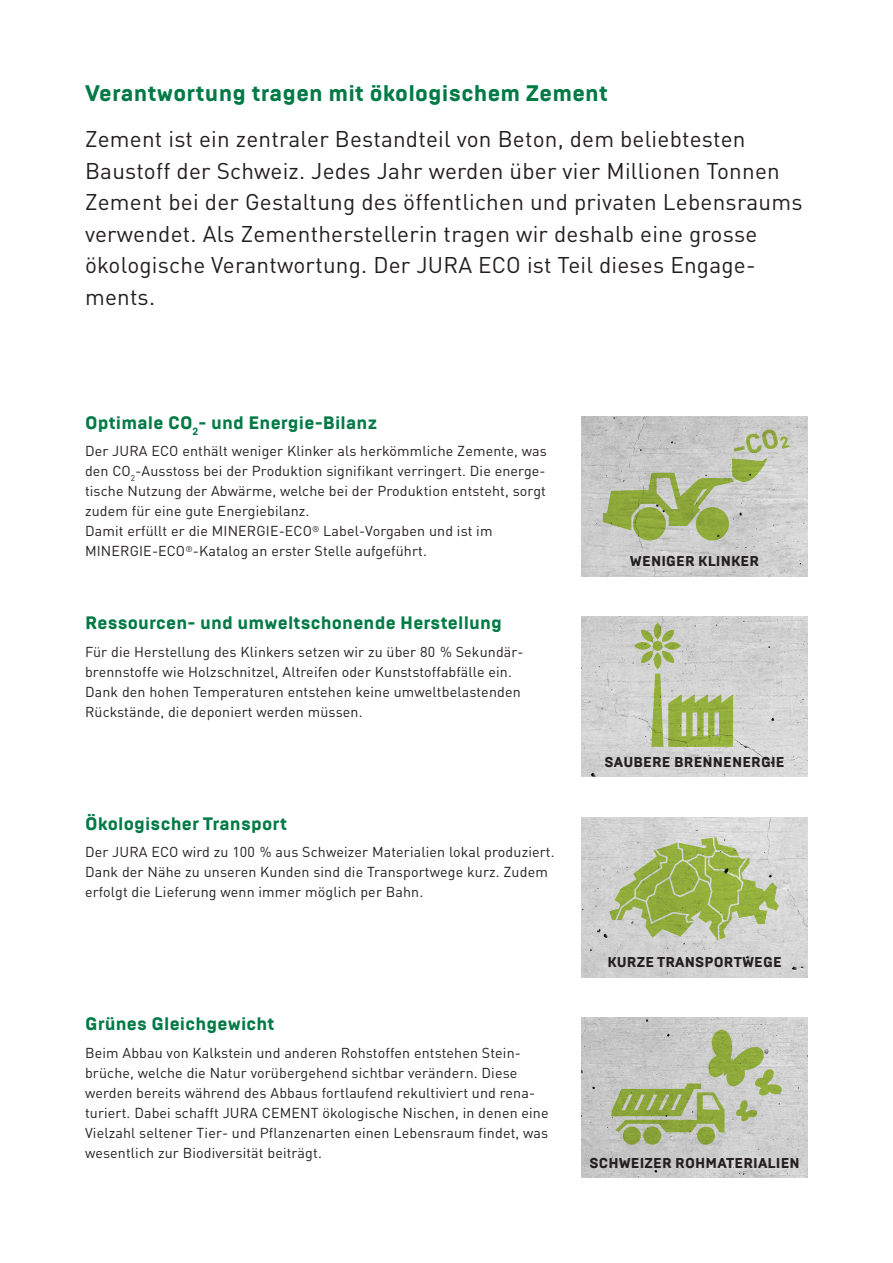
<style>
.page{position:relative;width:893px;height:1263px;background:#fff}
.page>*{position:absolute;margin:0;border:0;box-sizing:border-box;transform-origin:0 0}
.t1{font:22.5px/31.5px "DIN Pro";letter-spacing:.01em;color:#231f20}
.t2{font:800 22.5px "Brutal Type";letter-spacing:.01em;color:#007a45}
.t3{font:800 18px "Brutal Type";letter-spacing:.01em;color:#007a45}
.t4{font:14.25px/20.1px "DIN Pro";letter-spacing:.01em;color:#231f20}
.t5{font:800 14.25px "Brutal Type";letter-spacing:.01em;color:#231f20}
</style>
<div class="page">
<img style="left:581px;top:416px;width:227px;height:160px">
<img style="left:581px;top:616px;width:227px;height:161px">
<img style="left:581px;top:817px;width:227px;height:160px">
<img style="left:581px;top:1017px;width:227px;height:161px">
<svg style="left:603px;top:429px;width:186px;height:112px;background:#b9c0a3"></svg>
<svg style="left:651px;top:674px;width:82px;height:73px;background:#afbf7f"></svg>
<svg style="left:653px;top:641px;width:10px;height:10px"></svg>
<svg style="left:654px;top:622px;width:7px;height:17px"></svg>
<svg style="left:654px;top:652px;width:7px;height:17px"></svg>
<svg style="left:662px;top:630px;width:12px;height:12px"></svg>
<svg style="left:641px;top:630px;width:12px;height:12px"></svg>
<svg style="left:662px;top:651px;width:12px;height:12px"></svg>
<svg style="left:641px;top:651px;width:12px;height:12px"></svg>
<svg style="left:664px;top:642px;width:17px;height:8px"></svg>
<svg style="left:634px;top:642px;width:17px;height:8px"></svg>
<svg style="left:609px;top:833px;width:170px;height:112px;background:#b4c18c"></svg>
<svg style="left:611px;top:1030px;width:171px;height:114px;background:#b6bf9d"></svg>
<p class="t2" style="left:85px;top:79px;width:524px">Verantwortung tragen mit ökologischem Zement</p>
<p class="t1" style="left:85px;top:121px;width:719px">Zement ist ein zentraler Bestandteil von Beton, dem beliebtesten Baustoff der Schweiz. Jedes Jahr werden über vier Millionen Tonnen Zement bei der Gestaltung des öffentlichen und privaten Lebensraums verwendet. Als Zementherstellerin tragen wir deshalb eine grosse ökologische Verantwortung. Der JURA ECO ist Teil dieses Engage&shy;ments.</p>
<p class="t3" style="left:85px;top:412px;width:294px">Optimale CO<sub>2</sub>- und Energie-Bilanz</p>
<p class="t4" style="left:85px;top:440px;width:463px">Der JURA ECO enthält weniger Klinker als herkömmliche Zemente, was den CO<sub>2</sub>-Ausstoss bei der Produktion signifikant verringert. Die energe&shy;tische Nutzung der Abwärme, welche bei der Produktion entsteht, sorgt zudem für eine gute Energiebilanz.</p>
<p class="t4" style="left:85px;top:520px;width:409px">Damit erfüllt er die MINERGIE-ECO<sup>®</sup> Label-Vorgaben und ist im<br>MINERGIE-ECO<sup>®</sup>-Katalog an erster Stelle aufgeführt.</p>
<p class="t3" style="left:85px;top:612px;width:419px">Ressourcen- und umweltschonende Herstellung</p>
<p class="t4" style="left:85px;top:640px;width:438px">Für die Herstellung des Klinkers setzen wir zu über 80 % Sekundär&shy;brennstoffe wie Holzschnitzel, Altreifen oder Kunststoffabfälle ein.<br>Dank den hohen Temperaturen entstehen keine umweltbelastenden Rückstände, die deponiert werden müssen.</p>
<p class="t3" style="left:85px;top:813px;width:204px">Ökologischer Transport</p>
<p class="t4" style="left:85px;top:840px;width:471px">Der JURA ECO wird zu 100 % aus Schweizer Materialien lokal produziert.<br>Dank der Nähe zu unseren Kunden sind die Transportwege kurz. Zudem erfolgt die Lieferung wenn immer möglich per Bahn.</p>
<p class="t3" style="left:85px;top:1013px;width:191px">Grünes Gleichgewicht</p>
<p class="t4" style="left:85px;top:1041px;width:465px">Beim Abbau von Kalkstein und anderen Rohstoffen entstehen Stein&shy;brüche, welche die Natur vorübergehend sichtbar verändern. Diese werden bereits während des Abbaus fortlaufend rekultiviert und rena&shy;turiert. Dabei schafft JURA CEMENT ökologische Nischen, in denen eine Vielzahl seltener Tier- und Pflanzenarten einen Lebensraum findet, was wesentlich zur Biodiversität beiträgt.</p>
<p class="t5" style="left:630px;top:553px;width:131px">WENIGER KLINKER</p>
<p class="t5" style="left:604px;top:753px;width:182px">SAUBERE BRENNENERGIE</p>
<p class="t5" style="left:607px;top:954px;width:176px">KURZE TRANSPORTWEGE</p>
<p class="t5" style="left:589px;top:1154px;width:212px">SCHWEIZER ROHMATERIALIEN</p>
</div>
